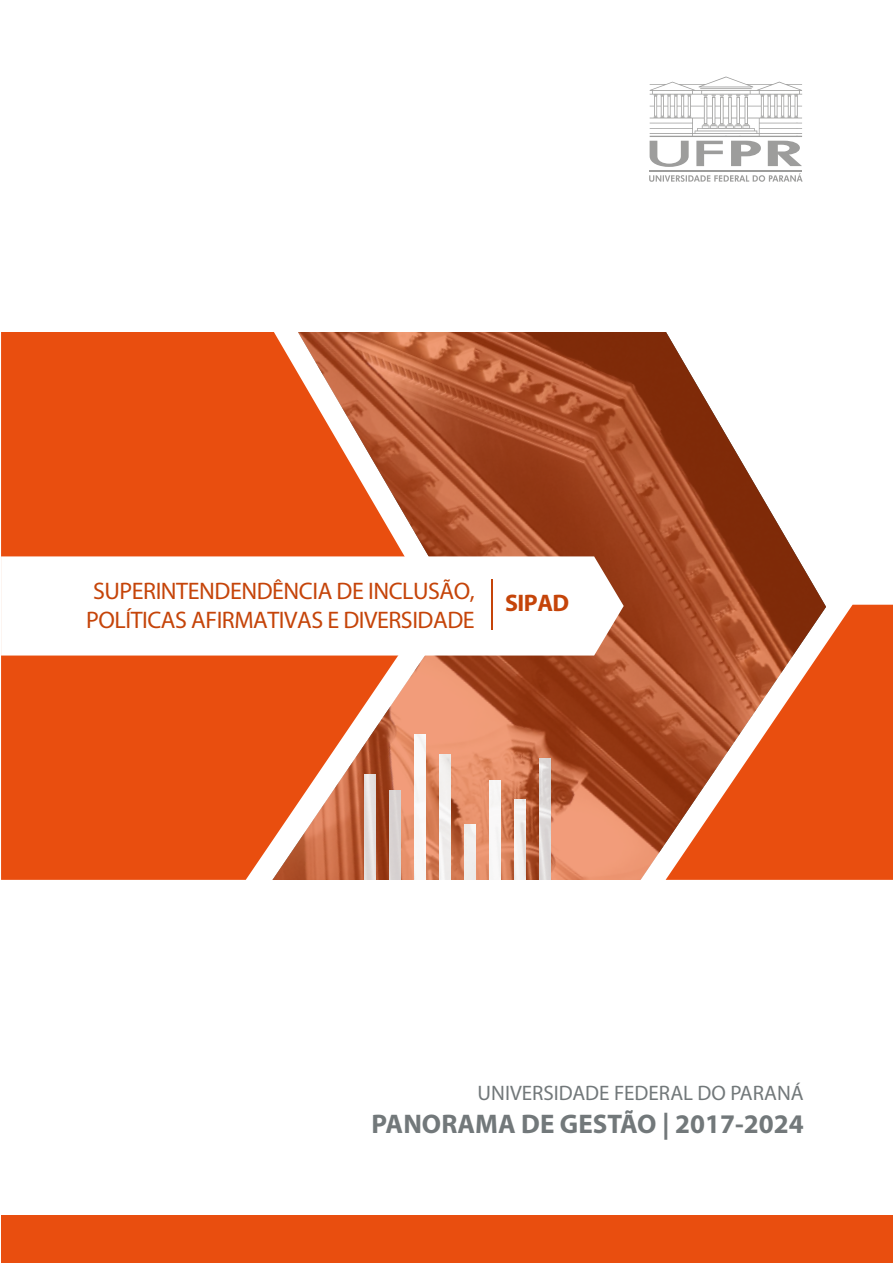
<style>
.page{position:relative;width:893px;height:1263px;background:#fff}
.page>*{position:absolute;margin:0;border:0;box-sizing:border-box;transform-origin:0 0}
.t1{font:700 27px "Myriad Pro";color:#72787a}
.t2{font:24px/28.8px "Myriad Pro";letter-spacing:-.02em;color:#c54409}
.t3{font:700 24px "Myriad Pro";letter-spacing:-.02em;color:#c54409}
.t4{font:21px "Myriad Pro";color:#72787a}
</style>
<div class="page">
<svg style="left:433px;top:332px;width:392px;height:548px;background:#b86c4d"></svg>
<div style="left:1px;top:1215px;width:892px;height:48px;background:#e94e0f"></div>
<svg style="left:1px;top:332px;width:432px;height:548px;background:#e45d26"></svg>
<img style="left:364px;top:774px;width:11px;height:106px">
<img style="left:414px;top:735px;width:11px;height:145px">
<svg style="left:666px;top:605px;width:227px;height:275px;background:#d86030"></svg>
<svg style="left:1px;top:556px;width:623px;height:99px"></svg>
<svg style="left:649px;top:173px;width:154px;height:9px"></svg>
<svg style="left:650px;top:77px;width:153px;height:90px"></svg>
<hr style="left:650px;top:171px;width:152px;height:1px;background:#9d9d9c">
<hr style="left:492px;top:580px;width:1px;height:50px;background:#c54409">
<img style="left:389px;top:791px;width:11px;height:89px">
<img style="left:439px;top:754px;width:11px;height:126px">
<img style="left:464px;top:824px;width:11px;height:56px">
<img style="left:489px;top:781px;width:12px;height:99px">
<img style="left:514px;top:800px;width:12px;height:80px">
<img style="left:540px;top:758px;width:11px;height:122px">
<p class="t2" style="left:86px;top:576px;width:390px">SUPERINTENDENDÊNCIA DE INCLUSÃO,<br>POLÍTICAS AFIRMATIVAS E DIVERSIDADE</p>
<p class="t3" style="left:505px;top:587px;width:66px">SIPAD</p>
<p class="t4" style="left:478px;top:1080px;width:328px">UNIVERSIDADE FEDERAL DO PARANÁ</p>
<p class="t1" style="left:372px;top:1106px;width:434px">PANORAMA DE GESTÃO | 2017-2024</p>
</div>
